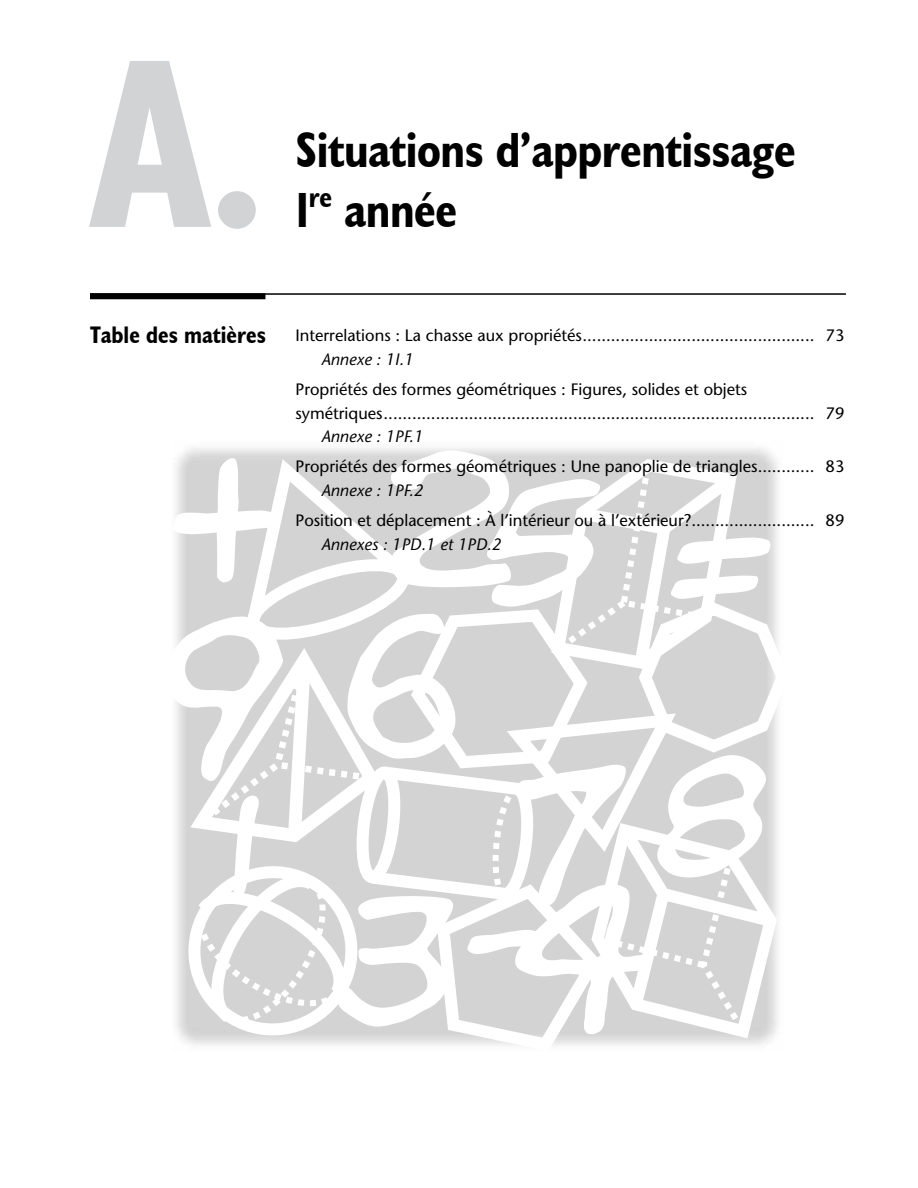
<style>
.page{position:relative;width:918px;height:1188px;background:#fff}
.page>*{position:absolute;margin:0;border:0;box-sizing:border-box;transform-origin:0 0}
.t1{font:700 condensed 243px "Humanist 521 BT";color:#d1d3d4}
.Appendix_heading{font:700 condensed 49.5px/60px "Humanist 521 BT";letter-spacing:-.01em;color:#000}
.t2{font:700 condensed 24px "Humanist 521 BT";color:#000}
.Content_Heading_2{font:16.5px/24px "Stone Sans";color:#000}
.Content_Heading_3{font:italic 16.5px "Stone Sans";color:#000}
</style>
<div class="page">
<svg style="left:182px;top:816px;width:595px;height:230px"></svg>
<svg style="left:176px;top:450px;width:595px;height:589px"></svg>
<div style="left:90px;top:293px;width:175px;height:6px;background:#000"></div>
<hr style="left:90px;top:293px;width:756px;height:2px;background:#000">
<p class="t1" style="left:90px;top:-7px;width:178px">A.</p>
<p class="Appendix_heading" style="left:296px;top:119px;width:502px">Situations d’apprentissage<br>1<sup>re</sup> année</p>
<h1 class="t2" style="left:90px;top:319px;width:178px">Table des matières</h1>
<h2 class="Content_Heading_2" style="left:296px;top:323px;width:550px">Interrelations : La chasse aux propriétés................................................. 73</h2>
<h3 class="Content_Heading_3" style="left:321px;top:349px;width:94px">Annexe : 1I.1</h3>
<h2 class="Content_Heading_2" style="left:296px;top:377px;width:550px">Propriétés des formes géométriques : Figures, solides et objets symétriques........................................................................................... 79</h2>
<h3 class="Content_Heading_3" style="left:321px;top:427px;width:104px">Annexe : 1PF.1</h3>
<h2 class="Content_Heading_2" style="left:296px;top:455px;width:550px">Propriétés des formes géométriques : Une panoplie de triangles............ 83</h2>
<h3 class="Content_Heading_3" style="left:321px;top:480px;width:104px">Annexe : 1PF.2</h3>
<h2 class="Content_Heading_2" style="left:296px;top:508px;width:550px">Position et déplacement : À l’intérieur ou à l’extérieur?.......................... 89</h2>
<h3 class="Content_Heading_3" style="left:321px;top:534px;width:182px">Annexes : 1PD.1 et 1PD.2</h3>
</div>
